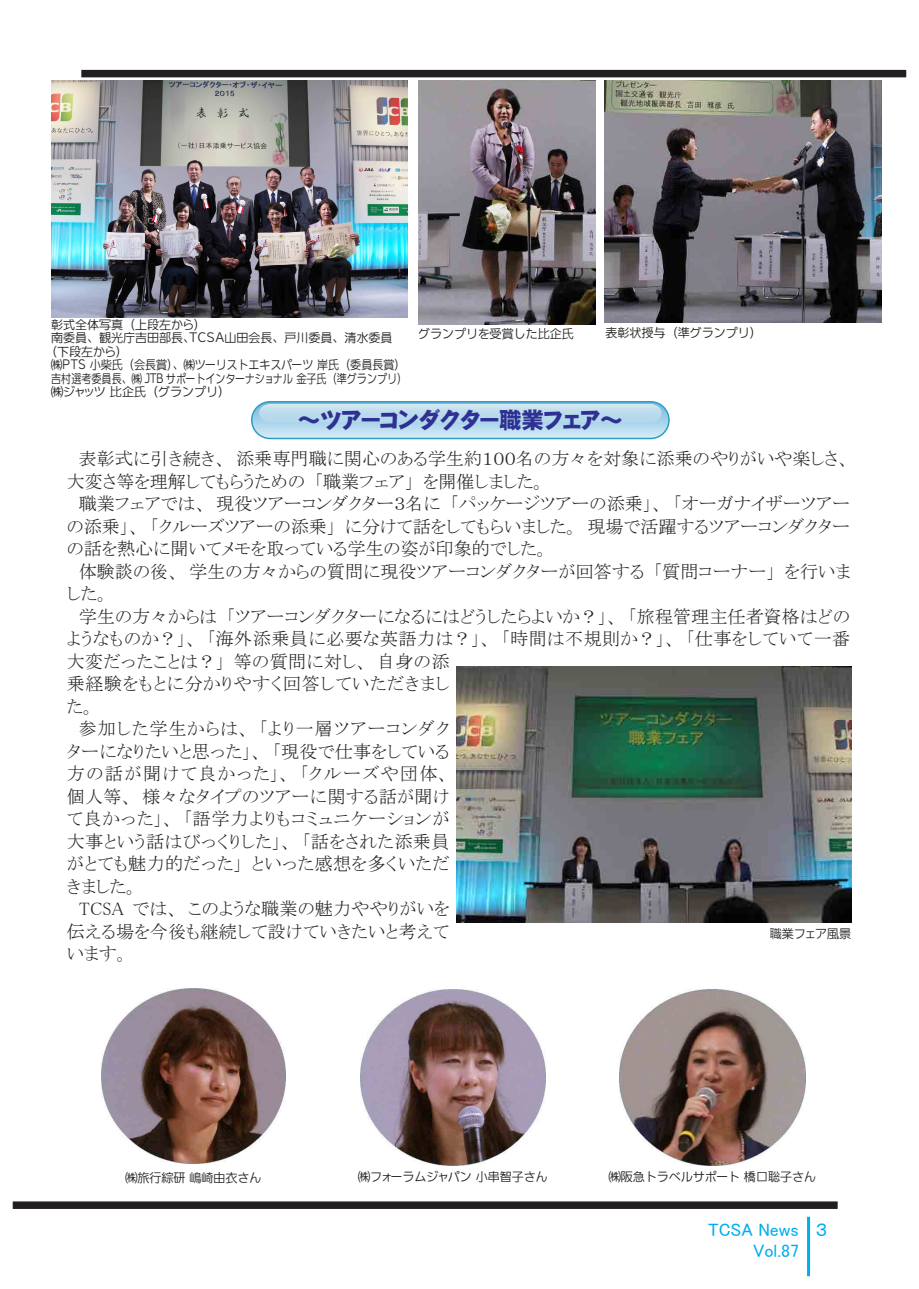
<style>
.page{position:relative;width:919px;height:1289px;background:#fff}
.page>*{position:absolute;margin:0;border:0;box-sizing:border-box;transform-origin:0 0}
.t1{font:22.5px "DF Gothic EB WING RKSJ H";color:#2e3092}
.t2{font:18px/22.5px "MS P Mincho";letter-spacing:.01em;color:#231f20}
.t3{font:18px/21px "MS P Gothic";color:#00aeef}
.t4{font:12px/13.5px "DFUD Gothic W4 WING RKSJ H";color:#231f20}
</style>
<div class="page">
<hr style="left:807px;top:1216px;width:3px;height:60px;background:#00aeef">
<div style="left:81px;top:70px;width:825px;height:7px;background:#231f20"></div>
<svg style="left:13px;top:1201px;width:824px;height:7px"></svg>
<img style="left:51px;top:81px;width:356px;height:236px">
<img style="left:604px;top:81px;width:277px;height:242px">
<img style="left:101px;top:988px;width:184px;height:175px">
<img style="left:360px;top:989px;width:185px;height:176px">
<img style="left:619px;top:989px;width:186px;height:176px">
<img style="left:418px;top:81px;width:177px;height:243px">
<img style="left:456px;top:666px;width:395px;height:256px">
<svg style="left:251px;top:401px;width:418px;height:38px"></svg>
<p class="t4" style="left:51px;top:317px;width:352px">彰式全体写真（上段左から）<br>南委員、観光庁吉田部長、ＴＣＳＡ山田会長、戸川委員、清水委員<br>（下段左から）<br>㈱ＰＴＳ 小柴氏（会長賞）、㈱ツーリストエキスパーツ 岸氏（委員長賞）吉村選考委員長、㈱ JTB サポートインターナショナル 金子氏（準グランプリ）㈱ジャッツ 比企氏（グランプリ）</p>
<p class="t4" style="left:418px;top:327px;width:157px">グランプリを受賞した比企氏</p>
<p class="t4" style="left:605px;top:325px;width:151px">表彰状授与（準グランプリ）</p>
<p class="t1" style="left:298px;top:409px;width:326px">～ツアーコンダクター職業フェア～</p>
<p class="t2" style="left:67px;top:447px;width:785px">　表彰式に引き続き、添乗専門職に関心のある学生約１００名の方々を対象に添乗のやりがいや楽しさ、大変さ等を理解してもらうための「職業フェア」を開催しました。<br>　職業フェアでは、現役ツアーコンダクター３名に「パッケージツアーの添乗」、「オーガナイザーツアーの添乗」、「クルーズツアーの添乗」に分けて話をしてもらいました。現場で活躍するツアーコンダクターの話を熱心に聞いてメモを取っている学生の姿が印象的でした。<br>　体験談の後、学生の方々からの質問に現役ツアーコンダクターが回答する「質問コーナー」を行いました。<br>　学生の方々からは「ツアーコンダクターになるにはどうしたらよいか？」、「旅程管理主任者資格はどのようなものか？」、「海外添乗員に必要な英語力は？」、「時間は不規則か？」、「仕事をしていて一番大変だったことは？」等の質問に対し、自身の添<br>乗経験をもとに分かりやすく回答していただきまし<br>た。<br>　参加した学生からは、「より一層ツアーコンダク<br>ターになりたいと思った」、「現役で仕事をしている<br>方の話が聞けて良かった」、「クルーズや団体、<br>個人等、様々なタイプのツアーに関する話が聞け<br>て良かった」、「語学力よりもコミュニケーションが<br>大事という話はびっくりした」、「話をされた添乗員<br>がとても魅力的だった」といった感想を多くいただ<br>きました。<br>　TCSA では、このような職業の魅力ややりがいを<br>伝える場を今後も継続して設けていきたいと考えて<br>います。</p>
<p class="t4" style="left:769px;top:926px;width:83px">職業フェア風景</p>
<p class="t4" style="left:125px;top:1170px;width:137px">㈱旅行綜研 嶋崎由衣さん</p>
<p class="t4" style="left:358px;top:1169px;width:191px">㈱フォーラムジャパン 小串智子さん</p>
<p class="t4" style="left:609px;top:1169px;width:208px">㈱阪急トラベルサポート 橋口聡子さん</p>
<p class="t3" style="left:753px;top:1219px;width:76px;text-indent:-45px">TCSA News ３<br>Vol.87</p>
</div>
